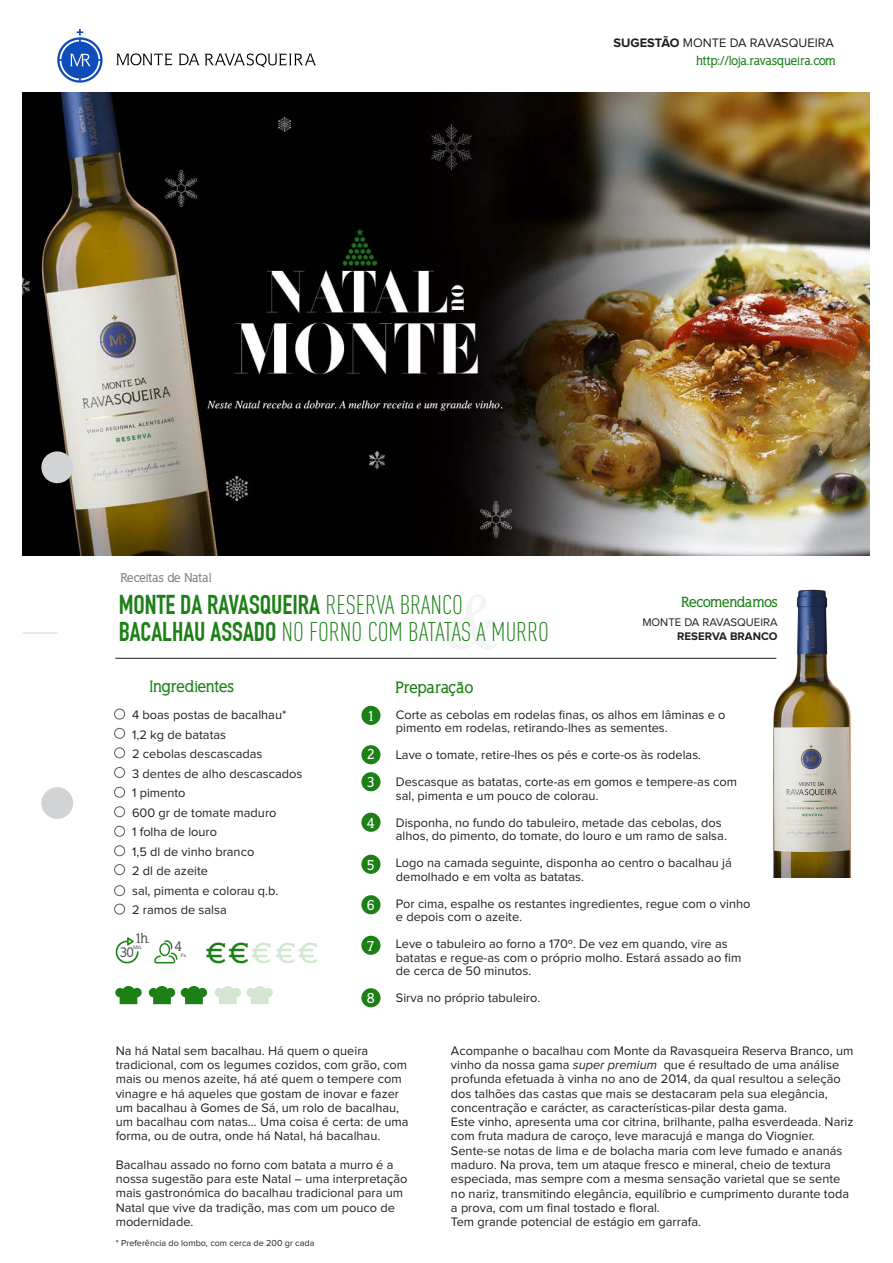
<style>
.page{position:relative;width:893px;height:1263px;background:#fff}
.page>*{position:absolute;margin:0;border:0;box-sizing:border-box;transform-origin:0 0}
.t1{font:italic 80.7px "Times";color:#d1d3d4}
.t2{font:700 29.1px "Wellrock Slab";color:#1c8017}
.t3{font:300 26.7px "DIN Cond";color:#1c8017}
.t4{font:700 26.7px "DIN Condensed";color:#1c8017}
.t5{font:700 16.5px "Wellrock Slab";color:#1c8017}
.t6{font:700 14.7px "Wellrock Slab";letter-spacing:-.025em;color:#1c8017}
.t7{font:700 14.55px/27.6px "Wellrock Slab";color:#fff}
.t8{font:700 13.95px "Wellrock Slab";color:#58595b}
.t9{font:12.75px/14.2px "Proxima Nova";color:#231f20}
.t10{font:700 12.75px "Wellrock Slab";color:#1c8017}
.t11{font:700 12.75px "Wellrock Slab";color:#808285}
.t12{font:11.4px "Proxima Nova";color:#231f20}
.t13{font:700 11.4px "Proxima Nova";color:#231f20}
.t14{font:9px "Proxima Nova";color:#231f20}
.t15{font:700 5.1px "Wellrock Slab";color:#58595b}
.s1{font-weight:700}
.s2{font-family:"DIN Cond";font-weight:300}
.s3{font-family:"DIN Condensed";font-weight:700}
.s4{font-style:italic}
</style>
<div class="page">
<img style="left:754px;top:589px;width:98px;height:289px">
<img style="left:23px;top:93px;width:847px;height:463px">
<svg style="left:57px;top:37px;width:46px;height:46px"></svg>
<svg style="left:60px;top:29px;width:40px;height:51px"></svg>
<svg style="left:116px;top:53px;width:56px;height:12px"></svg>
<svg style="left:179px;top:53px;width:137px;height:14px"></svg>
<div style="left:114px;top:709px;width:11px;height:10px;border:1px solid #58595b;border-radius:50%"></div>
<div style="left:114px;top:728px;width:11px;height:11px;border:1px solid #58595b;border-radius:50%"></div>
<div style="left:114px;top:747px;width:11px;height:11px;border:1px solid #58595b;border-radius:50%"></div>
<div style="left:114px;top:767px;width:11px;height:11px;border:1px solid #58595b;border-radius:50%"></div>
<div style="left:114px;top:787px;width:11px;height:11px;border:1px solid #58595b;border-radius:50%"></div>
<div style="left:114px;top:806px;width:11px;height:11px;border:1px solid #58595b;border-radius:50%"></div>
<div style="left:114px;top:826px;width:11px;height:11px;border:1px solid #58595b;border-radius:50%"></div>
<div style="left:114px;top:845px;width:11px;height:11px;border:1px solid #58595b;border-radius:50%"></div>
<div style="left:114px;top:864px;width:11px;height:11px;border:1px solid #58595b;border-radius:50%"></div>
<div style="left:114px;top:885px;width:11px;height:11px;border:1px solid #58595b;border-radius:50%"></div>
<div style="left:114px;top:904px;width:11px;height:10px;border:1px solid #58595b;border-radius:50%"></div>
<hr style="left:115px;top:658px;width:661px;height:1px;background:#231f20">
<div style="left:361px;top:706px;width:19px;height:19px;background:#1c8017;border-radius:50%"></div>
<div style="left:361px;top:745px;width:19px;height:19px;background:#1c8017;border-radius:50%"></div>
<div style="left:361px;top:772px;width:19px;height:19px;background:#1c8017;border-radius:50%"></div>
<div style="left:361px;top:813px;width:19px;height:19px;background:#1c8017;border-radius:50%"></div>
<div style="left:361px;top:855px;width:19px;height:19px;background:#1c8017;border-radius:50%"></div>
<div style="left:361px;top:895px;width:19px;height:19px;background:#1c8017;border-radius:50%"></div>
<div style="left:361px;top:936px;width:19px;height:19px;background:#1c8017;border-radius:50%"></div>
<div style="left:361px;top:988px;width:19px;height:19px;background:#1c8017;border-radius:50%"></div>
<svg style="left:116px;top:937px;width:23px;height:26px"></svg>
<svg style="left:154px;top:940px;width:23px;height:23px"></svg>
<svg style="left:115px;top:986px;width:27px;height:18px"></svg>
<svg style="left:149px;top:986px;width:26px;height:18px"></svg>
<svg style="left:181px;top:986px;width:26px;height:18px"></svg>
<svg style="left:215px;top:986px;width:26px;height:18px"></svg>
<svg style="left:247px;top:986px;width:26px;height:18px"></svg>
<hr style="left:23px;top:633px;width:34px;height:1px;background:#d1d3d4">
<div style="left:41px;top:451px;width:32px;height:32px;background:#d1d3d4;border-radius:50%"></div>
<div style="left:41px;top:787px;width:32px;height:32px;background:#d1d3d4;border-radius:50%"></div>
<p class="t9" style="left:614px;top:37px;width:222px"><span class="s1">SUGESTÃO</span> MONTE DA RAVASQUEIRA</p>
<p class="t10" style="left:696px;top:53px;width:141px">http://loja.ravasqueira.com</p>
<p class="t11" style="left:121px;top:570px;width:93px">Receitas de Natal</p>
<h3 class="t4" style="left:119px;top:588px;width:346px">MONTE DA RAVASQUEIRA <span class="s2">RESERVA BRANCO</span></h3>
<h3 class="t3" style="left:119px;top:616px;width:432px"><span class="s3">BACALHAU ASSADO</span> NO FORNO COM BATATAS A MURRO</h3>
<h1 class="t1" style="left:439px;top:551px;width:64px">&amp;</h1>
<p class="t6" style="left:681px;top:593px;width:98px">Recomendamos</p>
<p class="t12" style="left:642px;top:617px;width:137px">MONTE DA RAVASQUEIRA</p>
<p class="t13" style="left:677px;top:631px;width:102px">RESERVA BRANCO</p>
<p class="t5" style="left:149px;top:677px;width:86px">Ingredientes</p>
<p class="t9" style="left:132px;top:705px;width:172px;line-height:19.5px">4 boas postas de bacalhau*<br>1,2 kg de batatas<br>2 cebolas descascadas<br>3 dentes de alho descascados<br>1 pimento<br>600 gr de tomate maduro<br>1 folha de louro<br>1,5 dl de vinho branco<br>2 dl de azeite<br>sal, pimenta e colorau q.b.<br>2 ramos de salsa</p>
<p class="t7" style="left:368px;top:701px;width:6px">1</p>
<p class="t7" style="left:367px;top:740px;width:9px">2<br>3</p>
<p class="t7" style="left:367px;top:808px;width:9px">4</p>
<p class="t7" style="left:367px;top:850px;width:9px">5</p>
<p class="t7" style="left:367px;top:891px;width:9px">6</p>
<p class="t7" style="left:367px;top:931px;width:9px">7</p>
<p class="t8" style="left:136px;top:930px;width:16px">1h.</p>
<h2 class="t2" style="left:175px;top:935px;width:144px"><sup>4</sup> €€€€€</h2>
<p class="t15" style="left:133px;top:944px;width:11px">Min.</p>
<p class="t8" style="left:120px;top:944px;width:15px">30</p>
<p class="t15" style="left:181px;top:952px;width:8px">Px.</p>
<p class="t7" style="left:367px;top:984px;width:9px">8</p>
<p class="t5" style="left:396px;top:678px;width:79px">Preparação</p>
<p class="t9" style="left:396px;top:708px;width:331px;line-height:13.5px">Corte as cebolas em rodelas finas, os alhos em lâminas e o pimento em rodelas, retirando-lhes as sementes.</p>
<p class="t9" style="left:396px;top:742px;width:343px;line-height:27px">Lave o tomate, retire-lhes os pés e corte-os às rodelas.<br>Descasque as batatas, corte-as em gomos e tempere-as com</p>
<p class="t9" style="left:396px;top:782px;width:327px;line-height:27px">sal, pimenta e um pouco de colorau.<br>Disponha, no fundo do tabuleiro, metade das cebolas, dos</p>
<p class="t9" style="left:396px;top:823px;width:338px;line-height:27px">alhos, do pimento, do tomate, do louro e um ramo de salsa.<br>Logo na camada seguinte, disponha ao centro o bacalhau já</p>
<p class="t9" style="left:396px;top:863px;width:356px;line-height:27px">demolhado e em volta as batatas.<br>Por cima, espalhe os restantes ingredientes, regue com o vinho</p>
<p class="t9" style="left:396px;top:904px;width:333px;line-height:27px">e depois com o azeite.<br>Leve o tabuleiro ao forno a 170º. De vez em quando, vire as</p>
<p class="t9" style="left:396px;top:951px;width:347px;line-height:13.5px">batatas e regue-as com o próprio molho. Estará assado ao fim de cerca de 50 minutos.</p>
<p class="t9" style="left:396px;top:991px;width:146px">Sirva no próprio tabuleiro.</p>
<p class="t9" style="left:116px;top:1044px;width:294px">Na há Natal sem bacalhau. Há quem o queira tradicional, com os legumes cozidos, com grão, com mais ou menos azeite, há até quem o tempere com vinagre e há aqueles que gostam de inovar e fazer um bacalhau à Gomes de Sá, um rolo de bacalhau, um bacalhau com natas... Uma coisa é certa: de uma forma, ou de outra, onde há Natal, há bacalhau.</p>
<p class="t9" style="left:116px;top:1158px;width:293px">Bacalhau assado no forno com batata a murro é a nossa sugestão para este Natal – uma interpretação mais gastronómica do bacalhau tradicional para um Natal que vive da tradição, mas com um pouco de modernidade.</p>
<p class="t14" style="left:116px;top:1239px;width:200px">* Preferência do lombo, com cerca de 200 gr cada</p>
<p class="t9" style="left:451px;top:1044px;width:404px">Acompanhe o bacalhau com Monte da Ravasqueira Reserva Branco, um vinho da nossa gama <span class="s4">super premium</span> que é resultado de uma análise profunda efetuada à vinha no ano de 2014, da qual resultou a seleção dos talhões das castas que mais se destacaram pela sua elegância, concentração e carácter, as características-pilar desta gama.<br>Este vinho, apresenta uma cor citrina, brilhante, palha esverdeada. Nariz com fruta madura de caroço, leve maracujá e manga do Viognier.<br>Sente-se notas de lima e de bolacha maria com leve fumado e ananás maduro. Na prova, tem um ataque fresco e mineral, cheio de textura especiada, mas sempre com a mesma sensação varietal que se sente no nariz, transmitindo elegância, equilíbrio e cumprimento durante toda a prova, com um final tostado e floral.<br>Tem grande potencial de estágio em garrafa.</p>
</div>
